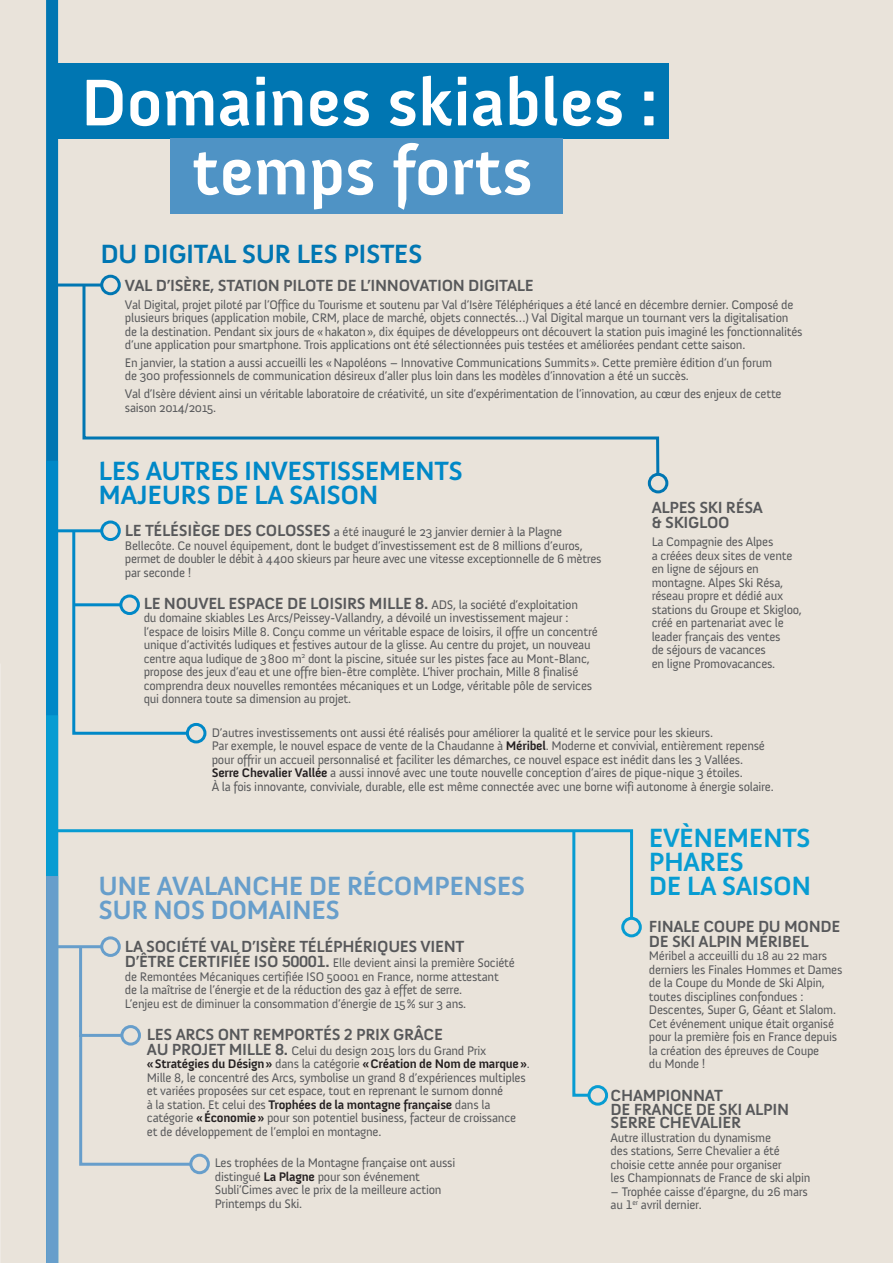
<style>
.page{position:relative;width:893px;height:1263px;background:#e9e3da}
.page>*{position:absolute;margin:0;border:0;box-sizing:border-box;transform-origin:0 0}
.t1{font:700 67.5px "Anivers";color:#fff}
.t2{font:700 27px/24px "Anivers";letter-spacing:-.02em;color:#0088c7}
.t3{font:700 27px/24px "Anivers";letter-spacing:-.02em;color:#679ecb}
.t4{font:700 27px "Anivers";letter-spacing:-.02em;color:#079cd2}
.t5{font:700 27px "Anivers";letter-spacing:-.02em;color:#0076b2}
.t6{font:700 16.5px/15px "Anivers";letter-spacing:-.02em;color:#57585a}
.t7{font:12.75px/13.5px "Anivers";letter-spacing:-.02em;color:#57585a}
.s1{font-weight:700;font-size:16.5px}
.s2{font-weight:400;font-size:12.75px}
.s3{font-weight:700;color:#231f20}
</style>
<div class="page">
<div style="left:52px;top:63px;width:616px;height:75px;background:#0076b2"></div>
<div style="left:170px;top:138px;width:392px;height:76px;background:#4f93c5"></div>
<div style="left:46px;top:0;width:12px;height:1263px;background:#0076b2"></div>
<div style="left:46px;top:461px;width:12px;height:802px;background:#0088c7"></div>
<div style="left:46px;top:715px;width:12px;height:548px;background:#079cd2"></div>
<div style="left:46px;top:876px;width:12px;height:387px;background:#679ecb"></div>
<hr style="left:52px;top:283px;width:50px;height:3px;background:#0076b2">
<hr style="left:52px;top:529px;width:50px;height:3px;background:#0088c7">
<hr style="left:52px;top:945px;width:50px;height:3px;background:#679ecb">
<svg style="left:58px;top:828px;width:576px;height:93px"></svg>
<svg style="left:71px;top:529px;width:120px;height:206px"></svg>
<svg style="left:78px;top:943px;width:116px;height:223px"></svg>
<svg style="left:571px;top:828px;width:22px;height:269px"></svg>
<svg style="left:81px;top:283px;width:579px;height:192px"></svg>
<div style="left:100px;top:275px;width:21px;height:20px;border:3px solid #0076b2;border-radius:50%"></div>
<div style="left:100px;top:520px;width:21px;height:21px;border:3px solid #0088c7;border-radius:50%"></div>
<div style="left:100px;top:936px;width:21px;height:21px;border:3px solid #679ecb;border-radius:50%"></div>
<div style="left:119px;top:594px;width:21px;height:21px;border:3px solid #0088c7;border-radius:50%"></div>
<div style="left:186px;top:723px;width:20px;height:20px;border:3px solid #0088c7;border-radius:50%"></div>
<div style="left:621px;top:917px;width:21px;height:20px;border:3px solid #079cd2;border-radius:50%"></div>
<div style="left:120px;top:1025px;width:21px;height:20px;border:3px solid #679ecb;border-radius:50%"></div>
<div style="left:189px;top:1154px;width:21px;height:20px;border:3px solid #679ecb;border-radius:50%"></div>
<div style="left:587px;top:1085px;width:21px;height:21px;border:3px solid #079cd2;border-radius:50%"></div>
<div style="left:648px;top:473px;width:20px;height:20px;border:3px solid #0076b2;border-radius:50%"></div>
<p class="t1" style="left:81px;top:66px;width:578px">Domaines skiables :</p>
<p class="t1" style="left:192px;top:135px;width:342px">temps forts</p>
<p class="t5" style="left:100px;top:239px;width:324px">DU DIGITAL SUR LES PISTES</p>
<p class="t6" style="left:125px;top:278px;width:410px">VAL D’ISÈRE, STATION PILOTE DE L’INNOVATION DIGITALE</p>
<p class="t7" style="left:125px;top:298px;width:679px">Val Digital, projet piloté par l’Office du Tourisme et soutenu par Val d’Isère Téléphériques a été lancé en décembre dernier. Composé de plusieurs briques (application mobile, CRM, place de marché, objets connectés…) Val Digital marque un tournant vers la digitalisation de la destination. Pendant six jours de «hakaton», dix équipes de développeurs ont découvert la station puis imaginé les fonctionnalités d’une application pour smartphone. Trois applications ont été sélectionnées puis testées et améliorées pendant cette saison.</p>
<p class="t7" style="left:125px;top:356px;width:649px">En janvier, la station a aussi accueilli les «Napoléons – Innovative Communications Summits». Cette première édition d’un forum de 300 professionnels de communication désireux d’aller plus loin dans les modèles d’innovation a été un succès.</p>
<p class="t7" style="left:125px;top:387px;width:658px">Val d’Isère dévient ainsi un véritable laboratoire de créativité, un site d’expérimentation de l’innovation, au cœur des enjeux de cette saison 2014/2015.</p>
<p class="t2" style="left:99px;top:459px;width:366px">LES AUTRES INVESTISSEMENTS<br>MAJEURS DE LA SAISON</p>
<p class="t6" style="left:652px;top:501px;width:113px">ALPES SKI RÉSA &amp; SKIGLOO</p>
<p class="t7" style="left:652px;top:535px;width:152px">La Compagnie des Alpes<br>a créées deux sites de vente en ligne de séjours en montagne. Alpes Ski Résa, réseau propre et dédié aux stations du Groupe et Skigloo, créé en partenariat avec le leader français des ventes<br>de séjours de vacances<br>en ligne Promovacances.</p>
<p class="t7" style="left:125px;top:525px;width:478px"><span class="s1">LE TÉLÉSIÈGE DES COLOSSES</span> a été inauguré le 23 janvier dernier à la Plagne Bellecôte. Ce nouvel équipement, dont le budget d’investissement est de 8 millions d’euros, permet de doubler le débit à 4400 skieurs par heure avec une vitesse exceptionnelle de 6 mètres par seconde !</p>
<p class="t6" style="left:144px;top:596px;width:436px">LE NOUVEL ESPACE DE LOISIRS MILLE 8. <span class="s2">ADS, la société d’exploitation</span></p>
<p class="t7" style="left:144px;top:611px;width:456px">du domaine skiables Les Arcs/Peissey-Vallandry, a dévoilé un investissement majeur : l’espace de loisirs Mille 8. Conçu comme un véritable espace de loisirs, il offre un concentré unique d’activités ludiques et festives autour de la glisse. Au centre du projet, un nouveau centre aqua ludique de 3800 m<sup>2</sup> dont la piscine, située sur les pistes face au Mont-Blanc, propose des jeux d’eau et une offre bien-être complète. L’hiver prochain, Mille 8 finalisé comprendra deux nouvelles remontées mécaniques et un Lodge, véritable pôle de services qui donnera toute sa dimension au projet.</p>
<p class="t7" style="left:212px;top:726px;width:555px">D’autres investissements ont aussi été réalisés pour améliorer la qualité et le service pour les skieurs.<br>Par exemple, le nouvel espace de vente de la Chaudanne à <span class="s3">Méribel</span>. Moderne et convivial, entièrement repensé pour offrir un accueil personnalisé et faciliter les démarches, ce nouvel espace est inédit dans les 3 Vallées.</p>
<p class="t7" style="left:212px;top:766px;width:563px"><span class="s3">Serre Chevalier Vallée</span> a aussi innové avec une toute nouvelle conception d’aires de pique-nique 3 étoiles.<br>À la fois innovante, conviviale, durable, elle est même connectée avec une borne wifi autonome à énergie solaire.</p>
<p class="t3" style="left:99px;top:874px;width:428px">UNE AVALANCHE DE RÉCOMPENSES<br>SUR NOS DOMAINES</p>
<p class="t6" style="left:125px;top:939px;width:341px">LA SOCIÉTÉ VAL D’ISÈRE TÉLÉPHÉRIQUES VIENT</p>
<p class="t7" style="left:125px;top:956px;width:391px"><span class="s1">D’ÊTRE CERTIFIÉE ISO 50001.</span> Elle devient ainsi la première Société de Remontées Mécaniques certifiée ISO 50001 en France, norme attestant<br>de la maîtrise de l’énergie et de la réduction des gaz à effet de serre.<br>L’enjeu est de diminuer la consommation d’énergie de 15% sur 3 ans.</p>
<p class="t6" style="left:147px;top:1027px;width:298px">LES ARCS ONT REMPORTÉS 2 PRIX GRÂCE</p>
<p class="t7" style="left:147px;top:1044px;width:384px"><span class="s1">AU PROJET MILLE 8.</span> Celui du design 2015 lors du Grand Prix <span class="s3">«Stratégies du Désign»</span> dans la catégorie <span class="s3">«Création de Nom de marque»</span>.<br>Mille 8, le concentré des Arcs, symbolise un grand 8 d’expériences multiples et variées proposées sur cet espace, tout en reprenant le surnom donné<br>à la station. Et celui des <span class="s3">Trophées de la montagne française</span> dans la catégorie <span class="s3">«Économie»</span> pour son potentiel business, facteur de croissance et de développement de l’emploi en montagne.</p>
<p class="t7" style="left:215px;top:1156px;width:242px">Les trophées de la Montagne française ont aussi distingué <span class="s3">La Plagne</span> pour son événement Subli’Cimes avec le prix de la meilleure action Printemps du Ski.</p>
<p class="t4" style="left:649px;top:823px;width:163px">EVÈNEMENTS</p>
<p class="t4" style="left:649px;top:847px;width:97px">PHARES</p>
<p class="t4" style="left:649px;top:871px;width:164px">DE LA SAISON</p>
<p class="t6" style="left:649px;top:919px;width:193px">FINALE COUPE DU MONDE<br>DE SKI ALPIN MÉRIBEL</p>
<p class="t7" style="left:649px;top:949px;width:195px">Méribel a acceuilli du 18 au 22 mars derniers les Finales Hommes et Dames de la Coupe du Monde de Ski Alpin, toutes disciplines confondues :<br>Descentes, Super G, Géant et Slalom.<br>Cet événement unique était organisé pour la première fois en France depuis la création des épreuves de Coupe<br>du Monde !</p>
<p class="t6" style="left:611px;top:1089px;width:180px;line-height:13.5px">CHAMPIONNAT<br>DE FRANCE DE SKI ALPIN<br>SERRE CHEVALIER</p>
<p class="t7" style="left:611px;top:1131px;width:201px">Autre illustration du dynamisme<br>des stations, Serre Chevalier a été choisie cette année pour organiser<br>les Championnats de France de ski alpin</p>
<p class="t7" style="left:611px;top:1185px;width:199px">– Trophée caisse d’épargne, du 26 mars au 1<sup>er</sup> avril dernier.</p>
</div>
